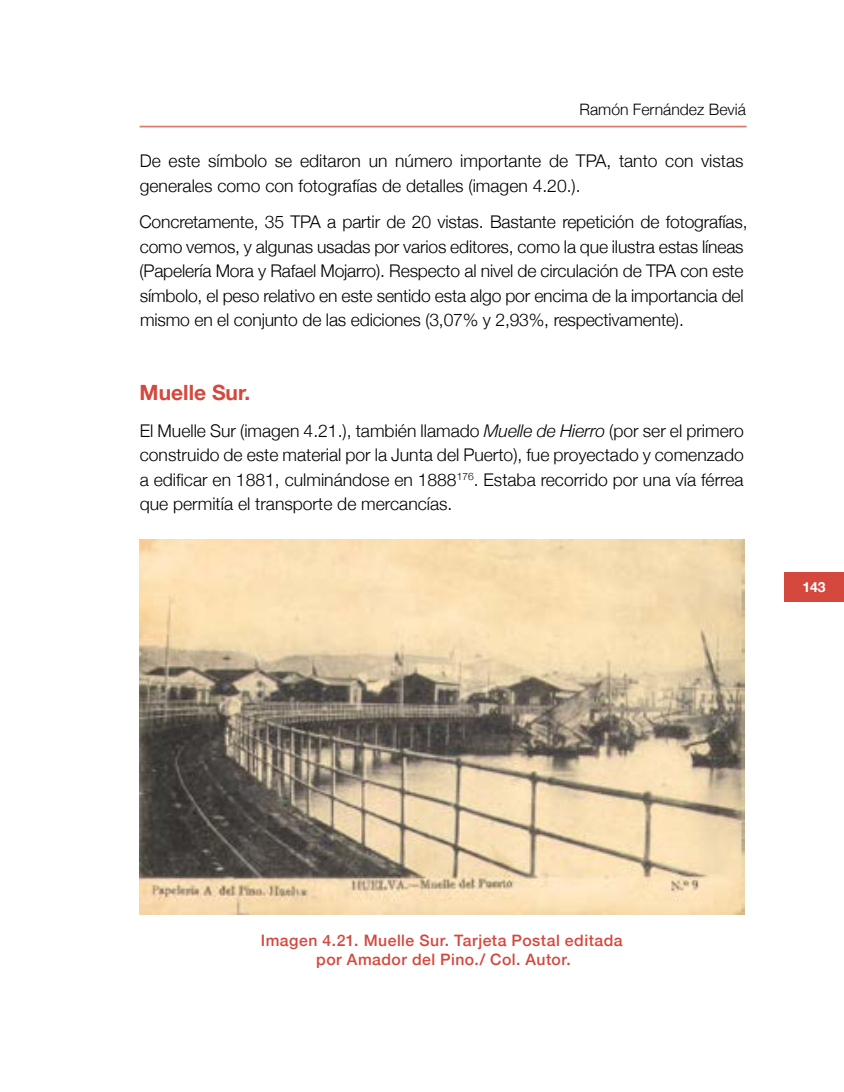
<style>
.page{position:relative;width:844px;height:1092px;background:#fff}
.page>*{position:absolute;margin:0;border:0;box-sizing:border-box;transform-origin:0 0}
.t1{font:700 21px "Helvetica Neue";color:#d4483e}
.t2{font:300 17.5px/24.5px "Helvetica Neue";letter-spacing:-.01em;color:#000}
.t3{font:500 15.75px/18.9px "Helvetica Neue";letter-spacing:.03em;color:#d4483e;text-align:center}
.t4{font:300 15.75px "Helvetica Neue";color:#000}
.t5{font:700 14px "Helvetica Neue";color:#fff}
.s1{font-style:italic}
</style>
<div class="page">
<div style="left:784px;top:572px;width:59px;height:29px;background:#d4483e"></div>
<hr style="left:140px;top:126px;width:606px;height:1px;background:#df7a68">
<img style="left:139px;top:539px;width:605px;height:375px">
<p class="t4" style="left:579px;top:97px;width:168px">Ramón Fernández Beviá</p>
<p class="t2" style="left:140px;top:147px;width:605px">De este símbolo se editaron un número importante de TPA, tanto con vistas generales como con fotografías de detalles (imagen 4.20.).</p>
<p class="t2" style="left:139px;top:208px;width:609px">Concretamente, 35 TPA a partir de 20 vistas. Bastante repetición de fotografías, como vemos, y algunas usadas por varios editores, como la que ilustra estas líneas (Papelería Mora y Rafael Mojarro). Respecto al nivel de circulación de TPA con este símbolo, el peso relativo en este sentido esta algo por encima de la importancia del mismo en el conjunto de las ediciones (3,07% y 2,93%, respectivamente).</p>
<p class="t1" style="left:140px;top:376px;width:112px">Muelle Sur.</p>
<p class="t2" style="left:140px;top:417px;width:605px;text-align:justify">El Muelle Sur (imagen 4.21.), también llamado <span class="s1">Muelle de Hierro</span> (por ser el primero construido de este material por la Junta del Puerto), fue proyectado y comenzado a edificar en 1881, culminándose en 1888<sup>176</sup>. Estaba recorrido por una vía férrea que permitía el transporte de mercancías.</p>
<p class="t5" style="left:802px;top:575px;width:25px">143</p>
<p class="t3" style="left:261px;top:929px;width:363px">Imagen 4.21. Muelle Sur. Tarjeta Postal editada por Amador del Pino./ Col. Autor.</p>
</div>
